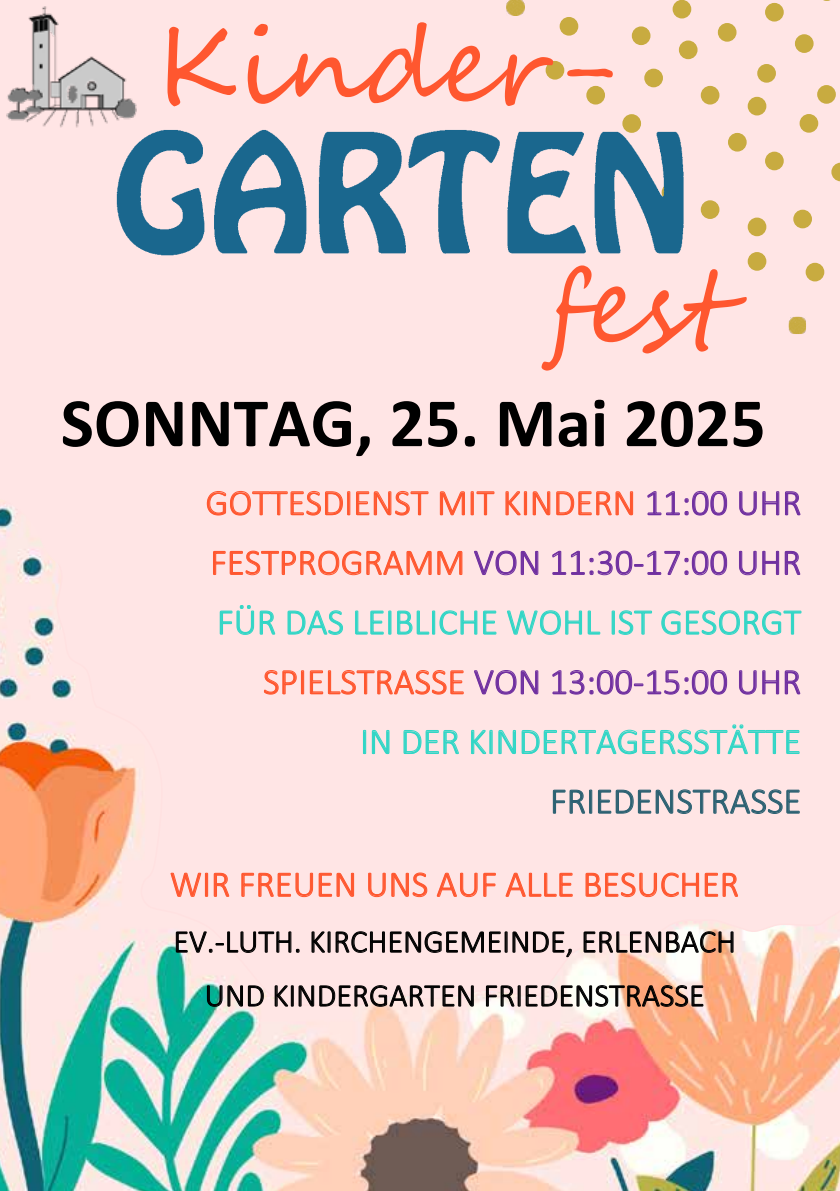
<style>
.page{position:relative;width:840px;height:1191px;background:#fff}
.page>*{position:absolute;margin:0;border:0;box-sizing:border-box;transform-origin:0 0}
.t1{font:105px "Segoe Script";color:#ff572f}
.t2{font:700 70px "Calibri";color:#000}
.t3{font:300 36.4px/59.6px "Calibri";color:#32d6c6;text-align:right}
.t4{font:300 36.4px "Calibri";color:#ff572f}
.t5{font:300 36.4px "Calibri";color:#2c6172}
.t6{font:300 32px/53.8px "Calibri";color:#000;text-align:center}
.s1{color:#ff572f}
.s2{color:#7030a0}
</style>
<div class="page">
<img style="left:0;top:1007px;width:839px;height:184px">
<svg style="left:0;top:619px;width:839px;height:388px;background:#f2d3c7"></svg>
<div style="left:0;top:0;width:839px;height:479px;background:#ffe5e5"></div>
<div style="left:186px;top:479px;width:653px;height:425px;background:#ffe5e5"></div>
<div style="left:0;top:472px;width:228px;height:147px;background:#ffe5e5"></div>
<div style="left:718px;top:24px;width:17px;height:17px;background:#c8ab40;border-radius:50%"></div>
<div style="left:717px;top:23px;width:19px;height:19px;border:1px solid #c8ab40;border-radius:50%"></div>
<div style="left:805px;top:263px;width:18px;height:18px;background:#c8ab40;border-radius:50%"></div>
<div style="left:805px;top:263px;width:18px;height:18px;border:1px solid #c8ab40;border-radius:50%"></div>
<div style="left:748px;top:253px;width:17px;height:17px;background:#c8ab40;border-radius:50%"></div>
<div style="left:747px;top:252px;width:19px;height:19px;border:1px solid #c8ab40;border-radius:50%"></div>
<div style="left:546px;top:62px;width:17px;height:17px;background:#c8ab40;border-radius:50%"></div>
<div style="left:545px;top:61px;width:19px;height:19px;border:1px solid #c8ab40;border-radius:50%"></div>
<div style="left:586px;top:87px;width:18px;height:17px;background:#c8ab40;border-radius:50%"></div>
<div style="left:586px;top:86px;width:18px;height:19px;border:1px solid #c8ab40;border-radius:50%"></div>
<div style="left:560px;top:18px;width:17px;height:17px;background:#c8ab40;border-radius:50%"></div>
<div style="left:559px;top:17px;width:19px;height:19px;border:1px solid #c8ab40;border-radius:50%"></div>
<div style="left:644px;top:69px;width:18px;height:18px;background:#c8ab40;border-radius:50%"></div>
<div style="left:644px;top:69px;width:18px;height:18px;border:1px solid #c8ab40;border-radius:50%"></div>
<div style="left:632px;top:27px;width:17px;height:17px;background:#c8ab40;border-radius:50%"></div>
<div style="left:631px;top:26px;width:19px;height:19px;border:1px solid #c8ab40;border-radius:50%"></div>
<div style="left:793px;top:210px;width:17px;height:18px;background:#c8ab40;border-radius:50%"></div>
<div style="left:792px;top:210px;width:19px;height:18px;border:1px solid #c8ab40;border-radius:50%"></div>
<svg style="left:830px;top:163px;width:9px;height:18px"></svg>
<div style="left:765px;top:152px;width:17px;height:18px;background:#c8ab40;border-radius:50%"></div>
<div style="left:764px;top:152px;width:19px;height:18px;border:1px solid #c8ab40;border-radius:50%"></div>
<div style="left:679px;top:41px;width:17px;height:17px;background:#c8ab40;border-radius:50%"></div>
<div style="left:678px;top:41px;width:19px;height:18px;border:1px solid #c8ab40;border-radius:50%"></div>
<div style="left:799px;top:115px;width:18px;height:17px;background:#c8ab40;border-radius:50%"></div>
<div style="left:799px;top:114px;width:18px;height:19px;border:1px solid #c8ab40;border-radius:50%"></div>
<div style="left:795px;top:35px;width:17px;height:17px;background:#c8ab40;border-radius:50%"></div>
<div style="left:794px;top:34px;width:19px;height:19px;border:1px solid #c8ab40;border-radius:50%"></div>
<div style="left:765px;top:4px;width:17px;height:17px;background:#c8ab40;border-radius:50%"></div>
<div style="left:764px;top:3px;width:19px;height:19px;border:1px solid #c8ab40;border-radius:50%"></div>
<div style="left:701px;top:87px;width:17px;height:17px;background:#c8ab40;border-radius:50%"></div>
<div style="left:700px;top:86px;width:19px;height:19px;border:1px solid #c8ab40;border-radius:50%"></div>
<div style="left:757px;top:65px;width:17px;height:17px;background:#c8ab40;border-radius:50%"></div>
<div style="left:756px;top:64px;width:19px;height:19px;border:1px solid #c8ab40;border-radius:50%"></div>
<div style="left:673px;top:1px;width:17px;height:17px;background:#c8ab40;border-radius:50%"></div>
<div style="left:672px;top:0;width:19px;height:18px;border:1px solid #c8ab40;border-radius:50%"></div>
<img style="left:0;top:0;width:193px;height:134px">
<img style="left:113px;top:92px;width:661px;height:172px">
<img style="left:788px;top:317px;width:17px;height:17px">
<img style="left:506px;top:0;width:18px;height:16px">
<div style="left:817px;top:86px;width:17px;height:17px;background:#c8ab40;border-radius:50%"></div>
<div style="left:816px;top:85px;width:19px;height:19px;border:1px solid #c8ab40;border-radius:50%"></div>
<svg style="left:817px;top:0;width:18px;height:1px"></svg>
<h1 class="t1" style="left:155px;top:-19px;width:462px">Kinder-</h1>
<h1 class="t1" style="left:543px;top:222px;width:181px">fest</h1>
<h2 class="t2" style="left:61px;top:373px;width:706px">SONNTAG, 25. Mai 2025</h2>
<p class="t3" style="left:205px;top:472px;width:597px"><span class="s1">GOTTESDIENST MIT KINDERN</span> <span class="s2">11:00 UHR </span><span class="s1">FESTPROGRAMM</span> <span class="s2">VON 11:30-17:00 UHR </span>FÜR DAS LEIBLICHE WOHL IST GESORGT <span class="s1">SPIELSTRASSE</span> <span class="s2">VON 13:00-15:00 UHR<br></span>IN DER KINDERTAGERSSTÄTTE</p>
<p class="t5" style="left:549px;top:778px;width:253px">FRIEDENSTRASSE</p>
<p class="t4" style="left:170px;top:861px;width:570px">WIR FREUEN UNS AUF ALLE BESUCHER</p>
<p class="t6" style="left:173px;top:914px;width:563px">EV.-LUTH. KIRCHENGEMEINDE, ERLENBACH<br>UND KINDERGARTEN FRIEDENSTRASSE</p>
</div>
